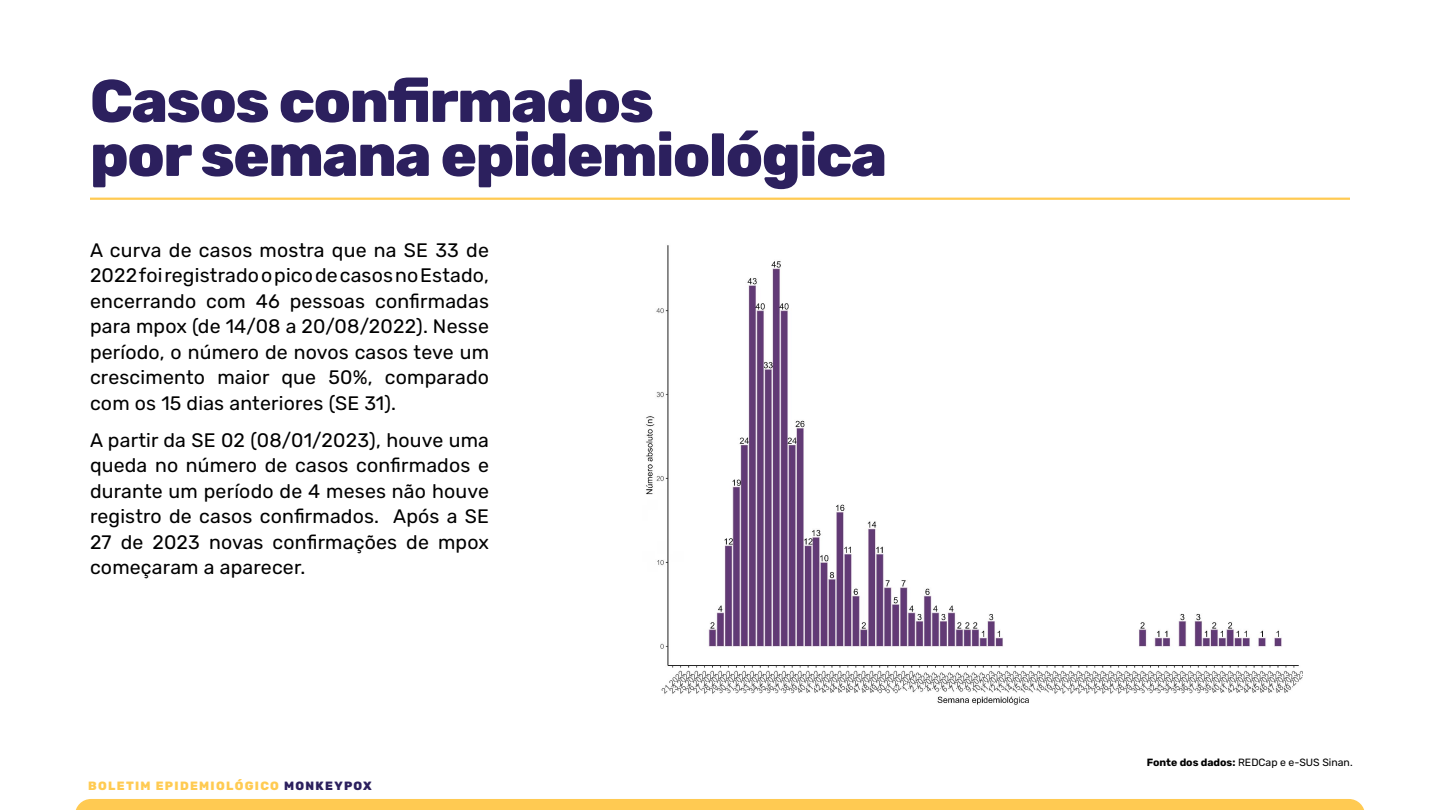
<style>
.page{position:relative;width:1440px;height:810px;background:#fff}
.page>*{position:absolute;margin:0;border:0;box-sizing:border-box;transform-origin:0 0}
.t1{font:800 60px/54px "Rubik";letter-spacing:-.025em;color:#2c205e}
.t2{font:19.5px/25.5px "Rubik";letter-spacing:.01em;color:#000;text-align:justify}
.t3{font:800 12px "Rubik";letter-spacing:.11em;color:#ffcb52}
.t4{font:10.5px "Rubik";color:#000}
.s1{color:#2c205e}
.s2{font-weight:700}
</style>
<div class="page">
<div style="left:76px;top:799px;width:1288px;height:11px;background:#ffca52"></div>
<img style="left:646px;top:245px;width:656px;height:460px">
<hr style="left:90px;top:198px;width:1260px;height:2px;background:#ffca52">
<h1 class="t1" style="left:90px;top:74px;width:799px">Casos confirmados<br>por semana epidemiológica</h1>
<p class="t2" style="left:90px;top:238px;width:401px">A curva de casos mostra que na SE 33 de 2022 foi registrado o pico de casos no Estado, encerrando com 46 pessoas confirmadas para mpox (de 14/08 a 20/08/2022). Nesse período, o número de novos casos teve um crescimento maior que 50%, comparado com os 15 dias anteriores (SE 31).</p>
<p class="t2" style="left:90px;top:428px;width:401px">A partir da SE 02 (08/01/2023), houve uma queda no número de casos confirmados e durante um período de 4 meses não houve registro de casos confirmados. Após a SE 27 de 2023 novas confirmações de mpox começaram a aparecer.</p>
<p class="t3" style="left:88px;top:779px;width:285px">BOLETIM EPIDEMIOLÓGICO <span class="s1">MONKEYPOX</span></p>
<p class="t4" style="left:1147px;top:755px;width:207px"><span class="s2">Fonte dos dados:</span> REDCap e e-SUS Sinan.</p>
</div>
